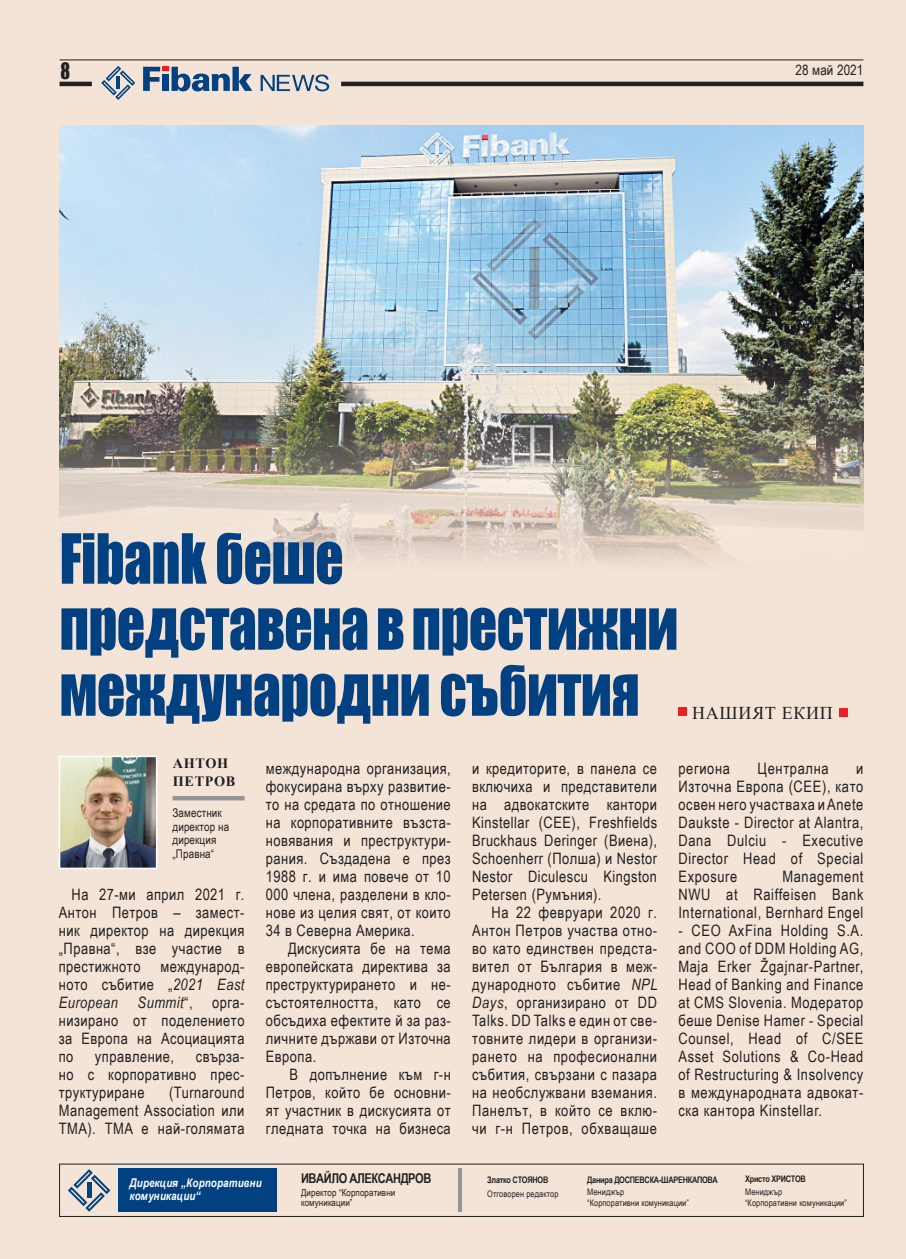
<style>
.page{position:relative;width:906px;height:1259px;background:#f4e4d7}
.page>*{position:absolute;margin:0;border:0;box-sizing:border-box;transform-origin:0 0}
.Big_titles__p1{font:63.75px/66px "Impact";letter-spacing:-.01em;color:#014081;scale:.87 1}
.t1{font:20.7px "Impact";color:#231f20;scale:.87 1}
.Utility_Serif{font:18px "Times New Roman";letter-spacing:.04em;color:#231f20}
.answers__no_space{font:15.75px/18px "Arial Narrow";letter-spacing:.03em;color:#231f20;text-align:justify}
.Utility_Serif-2{font:700 14.25px/18px "Times New Roman";letter-spacing:.045em;color:#231f20}
.t2{font:14.25px "Arial Narrow";letter-spacing:.01em;color:#231f20}
.Utility_Sans{font:700 13.5px "Arial Narrow";letter-spacing:-.03em;color:#231f20}
.Utility_Sans-2{font:12px/13.5px "Arial Narrow";letter-spacing:.01em;color:#231f20}
.footnote{font:italic 700 12px/13.5px "Arial Narrow";letter-spacing:.01em;color:#fff}
.Utility_Sans-3{font:9.75px/10.5px "Arial Narrow";letter-spacing:.01em;color:#231f20}
.Utility_Sans-4{font:9px/10.5px "Arial Narrow";letter-spacing:.01em;color:#231f20}
.Utility_Sans-5{font:700 9px "Arial Narrow";letter-spacing:-.03em;color:#231f20}
.s1{font-style:italic}
</style>
<div class="page">
<hr style="left:60px;top:60px;width:803px;height:1px;background:#231f20">
<hr style="left:341px;top:82px;width:522px;height:4px;background:#231f20">
<hr style="left:60px;top:82px;width:32px;height:4px;background:#231f20">
<svg style="left:143px;top:67px;width:109px;height:24px"></svg>
<svg style="left:261px;top:74px;width:68px;height:17px"></svg>
<svg style="left:101px;top:66px;width:34px;height:34px"></svg>
<img style="left:60px;top:125px;width:804px;height:440px">
<div style="left:678px;top:707px;width:8px;height:9px;background:#ee1d23"></div>
<div style="left:839px;top:708px;width:8px;height:8px;background:#ee1d23"></div>
<svg style="left:68px;top:1169px;width:42px;height:42px"></svg>
<div style="left:118px;top:1168px;width:159px;height:43px;background:#014081"></div>
<hr style="left:458px;top:1168px;width:3px;height:43px;background:#939598">
<img style="left:62px;top:758px;width:92px;height:108px">
<div style="left:59px;top:755px;width:98px;height:114px;border:2px solid #fff"></div>
<hr style="left:172px;top:796px;width:72px;height:4px;background:#939598">
<h2 class="t1" style="left:60px;top:54px;width:13px">8</h2>
<p class="t2" style="left:795px;top:60px;width:69px">28 май 2021</p>
<p class="Big_titles__p1" style="left:60px;top:524px;width:712px">Fibank беше<br>представена в престижни международни събития</p>
<p class="Utility_Serif" style="left:692px;top:700px;width:142px">НАШИЯТ ЕКИП</p>
<p class="Utility_Serif-2" style="left:173px;top:754px;width:64px">АНТОН<br>ПЕТРОВ</p>
<p class="Utility_Sans-2" style="left:172px;top:805px;width:58px">Заместник директор на дирекция „Правна“</p>
<p class="answers__no_space" style="left:59px;top:885px;width:187px;text-indent:13px">На 27-ми април 2021 г.<br>Антон Петров – замест&shy;ник директор на дирекция „Правна“, взе участие в престижното</p>
<p class="answers__no_space" style="left:59px;top:957px;width:187px;text-indent:102px">международ&shy;ното събитие „<span class="s1">2021 East European Summit</span>“, орга&shy;низирано от поделението за Европа на Асоциацията по</p>
<p class="answers__no_space" style="left:59px;top:1047px;width:187px;text-indent:137px">свърза&shy;но с корпоративно прес&shy;труктуриране</p>
<p class="answers__no_space" style="left:95px;top:1047px;width:81px">управление,</p>
<p class="answers__no_space" style="left:59px;top:1083px;width:187px;text-indent:110px">(Turnaround Management Association или TMA). TMA е най-голямата</p>
<p class="answers__no_space" style="left:266px;top:759px;width:186px">международна организация, фокусирана върху развитие&shy;то на средата по отношение на корпоративните възста&shy;новявания и преструктури&shy;рания. Създадена е през 1988 г. и има повече от 10<br>000 члена, разделени в кло&shy;нове из целия свят, от които 34 в Северна Америка.</p>
<p class="answers__no_space" style="left:266px;top:939px;width:186px;text-indent:22px">Дискусията бе на тема европейската директива за преструктурирането и не&shy;състоятелността, като се обсъдиха ефектите й за раз&shy;личните държави от Източна Европа.</p>
<p class="answers__no_space" style="left:266px;top:1065px;width:186px;text-indent:24px">В допълнение към г-н Петров, който бе основни&shy;ят участник в дискусията от гледната точка на бизнеса</p>
<p class="answers__no_space" style="left:472px;top:759px;width:186px">и кредиторите, в панела се включиха и представители на адвокатските кантори Kinstellar (CEE), Freshfields Bruckhaus Deringer (Виена), Schoenherr (Полша) и Nestor Nestor Diculescu Kingston Petersen (Румъния).</p>
<p class="answers__no_space" style="left:472px;top:903px;width:187px;text-indent:19px">На 22 февруари 2020 г.<br>Антон Петров участва отно&shy;во като единствен предста&shy;вител от България в меж&shy;дународното събитие <span class="s1">NPL Days</span>, организирано от DD Talks. DD Talks e един от све&shy;товните лидери в организи&shy;рането на професионални събития, свързани с пазара на необслужвани вземания.<br>Панелът, в който се вклю&shy;чи г-н Петров, обхващаше</p>
<p class="answers__no_space" style="left:678px;top:759px;width:53px">региона</p>
<p class="answers__no_space" style="left:757px;top:759px;width:73px">Централна</p>
<p class="answers__no_space" style="left:678px;top:759px;width:186px;text-indent:178px">и Източна Европа (CEE), като освен него участваха и Anete Daukste - Director at Alantra, Dana Dulciu - Executive Director Head of Special Exposure</p>
<p class="answers__no_space" style="left:678px;top:867px;width:186px;text-indent:104px">Management NWU at Raiffeisen Bank International, Bernhard Engel</p>
<p class="answers__no_space" style="left:678px;top:921px;width:186px">- CEO AxFina Holding S.A. and COO of DDM Holding AG, Maja Erker Žgajnar-Partner, Head of Banking and Finance at CMS Slovenia. Модератор беше Denise Hamer - Special Counsel, Head of C/SEE Asset Solutions &amp; Co-Head of Restructuring &amp; Insolvency в международната адвокат&shy;ска кантора Kinstellar.</p>
<p class="Utility_Sans" style="left:301px;top:1168px;width:132px">ИВАЙЛО АЛЕКСАНДРОВ</p>
<p class="Utility_Sans-5" style="left:487px;top:1173px;width:63px">Златко СТОЯНОВ</p>
<p class="Utility_Sans-5" style="left:587px;top:1173px;width:132px">Данира ДОСПЕВСКА-ШАРЕНКАПОВА</p>
<p class="Utility_Sans-5" style="left:745px;top:1171px;width:62px">Христо ХРИСТОВ</p>
<p class="footnote" style="left:130px;top:1175px;width:134px">Дирекция „Корпоративни комуникации“</p>
<p class="Utility_Sans-3" style="left:301px;top:1187px;width:96px">Директор “Корпоративни комуникации”</p>
<p class="Utility_Sans-4" style="left:487px;top:1187px;width:73px">Отговорен редактор</p>
<p class="Utility_Sans-4" style="left:587px;top:1186px;width:103px">Мениджър<br>“Корпоративни комуникации”</p>
<p class="Utility_Sans-4" style="left:745px;top:1186px;width:103px">Мениджър<br>“Корпоративни комуникации”</p>
</div>
